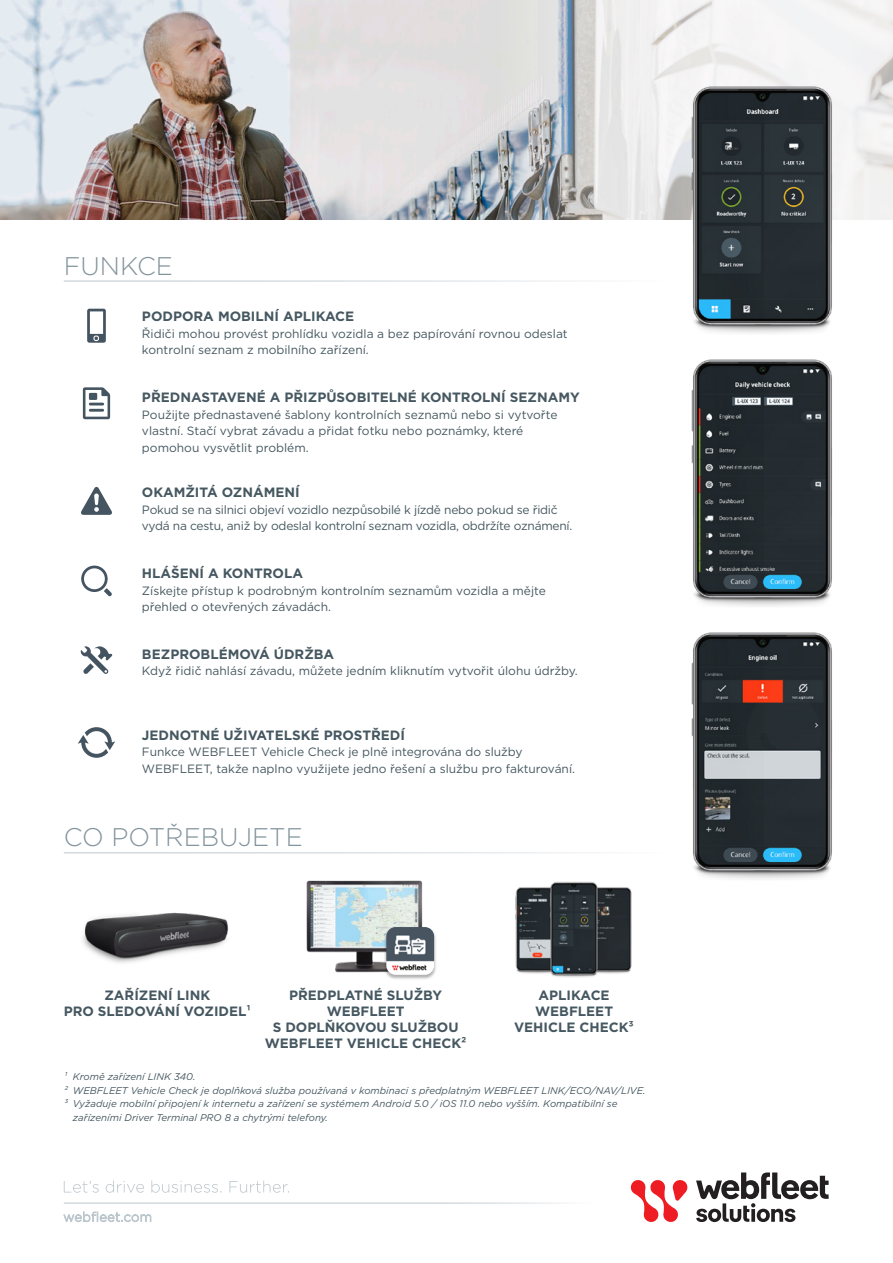
<style>
.page{position:relative;width:893px;height:1263px;background:#fff}
.page>*{position:absolute;margin:0;border:0;box-sizing:border-box;transform-origin:0 0}
.t1{font:300 25.5px "Gotham";color:#83949d}
.t2{font:700 13.5px/16.2px "Gotham";color:#455760;text-align:center}
.t3{font:12px/16.5px "Gotham";color:#455760}
.t4{font:12px/16.5px "Gotham";letter-spacing:-.02em;color:#455760}
.t5{font:italic 9.75px "Gotham";color:#455760}
</style>
<div class="page">
<hr style="left:64px;top:1203px;width:563px;height:1px;background:#bbc6cd">
<svg style="left:64px;top:1212px;width:87px;height:10px"></svg>
<svg style="left:64px;top:1180px;width:225px;height:13px"></svg>
<svg style="left:696px;top:1172px;width:133px;height:50px"></svg>
<svg style="left:631px;top:1180px;width:57px;height:42px"></svg>
<img style="left:0;top:0;width:220px;height:219px">
<svg style="left:220px;top:0;width:673px;height:220px"></svg>
<img style="left:683px;top:78px;width:158px;height:255px">
<img style="left:691px;top:359px;width:141px;height:247px">
<img style="left:691px;top:632px;width:141px;height:247px">
<svg style="left:87px;top:309px;width:19px;height:34px"></svg>
<svg style="left:83px;top:387px;width:27px;height:32px"></svg>
<div style="left:89px;top:393px;width:8px;height:7px;background:#455461"></div>
<svg style="left:81px;top:487px;width:31px;height:28px"></svg>
<svg style="left:81px;top:566px;width:31px;height:30px"></svg>
<svg style="left:81px;top:646px;width:31px;height:28px"></svg>
<svg style="left:78px;top:727px;width:37px;height:31px"></svg>
<img style="left:82px;top:912px;width:147px;height:51px">
<img style="left:306px;top:880px;width:117px;height:93px">
<img style="left:515px;top:881px;width:117px;height:97px">
<div style="left:384px;top:927px;width:53px;height:53px;background:#231f20;opacity:.35"></div>
<img style="left:386px;top:927px;width:48px;height:48px">
<h1 class="t1" style="left:64px;top:250px;width:111px">FUNKCE</h1>
<p class="t2" style="left:142px;top:308px;width:214px">PODPORA MOBILNÍ APLIKACE</p>
<p class="t3" style="left:142px;top:325px;width:427px">Řidiči mohou provést prohlídku vozidla a bez papírování rovnou odeslat kontrolní seznam z mobilního zařízení.</p>
<p class="t2" style="left:142px;top:389px;width:439px">PŘEDNASTAVENÉ A PŘIZPŮSOBITELNÉ KONTROLNÍ SEZNAMY</p>
<p class="t3" style="left:142px;top:406px;width:417px">Použijte přednastavené šablony kontrolních seznamů nebo si vytvořte vlastní. Stačí vybrat závadu a přidat fotku nebo poznámky, které pomohou vysvětlit problém.</p>
<p class="t2" style="left:142px;top:484px;width:159px">OKAMŽITÁ OZNÁMENÍ</p>
<p class="t4" style="left:142px;top:501px;width:432px">Pokud se na silnici objeví vozidlo nezpůsobilé k jízdě nebo pokud se řidič vydá na cestu, aniž by odeslal kontrolní seznam vozidla, obdržíte oznámení.</p>
<p class="t2" style="left:142px;top:565px;width:163px">HLÁŠENÍ A KONTROLA</p>
<p class="t3" style="left:142px;top:582px;width:405px">Získejte přístup k podrobným kontrolním seznamům vozidla a mějte přehled o otevřených závadách.</p>
<p class="t2" style="left:142px;top:646px;width:194px">BEZPROBLÉMOVÁ ÚDRŽBA</p>
<p class="t3" style="left:142px;top:663px;width:437px">Když řidič nahlásí závadu, můžete jedním kliknutím vytvořit úlohu údržby.</p>
<p class="t2" style="left:142px;top:727px;width:264px">JEDNOTNÉ UŽIVATELSKÉ PROSTŘEDÍ</p>
<p class="t3" style="left:142px;top:743px;width:435px">Funkce WEBFLEET Vehicle Check je plně integrována do služby<br>WEBFLEET, takže naplno využijete jedno řešení a službu pro fakturování.</p>
<h1 class="t1" style="left:64px;top:821px;width:240px">CO POTŘEBUJETE</h1>
<p class="t2" style="left:64px;top:987px;width:189px">ZAŘÍZENÍ LINK<br>PRO SLEDOVÁNÍ VOZIDEL¹</p>
<p class="t2" style="left:265px;top:987px;width:203px">PŘEDPLATNÉ SLUŽBY<br>WEBFLEET<br>S DOPLŇKOVOU SLUŽBOU<br>WEBFLEET VEHICLE CHECK²</p>
<p class="t2" style="left:514px;top:987px;width:121px">APLIKACE<br>WEBFLEET<br>VEHICLE CHECK³</p>
<p class="t5" style="left:64px;top:1071px;width:133px">¹ Kromě zařízení LINK 340.</p>
<p class="t5" style="left:64px;top:1084px;width:583px">² WEBFLEET Vehicle Check je doplňková služba používaná v kombinaci s předplatným WEBFLEET LINK/ECO/NAV/LIVE.</p>
<p class="t5" style="left:64px;top:1098px;width:555px">³ Vyžaduje mobilní připojení k internetu a zařízení se systémem Android 5.0 / iOS 11.0 nebo vyšším. Kompatibilní se</p>
<p class="t5" style="left:73px;top:1111px;width:257px">zařízeními Driver Terminal PRO 8 a chytrými telefony.</p>
</div>
